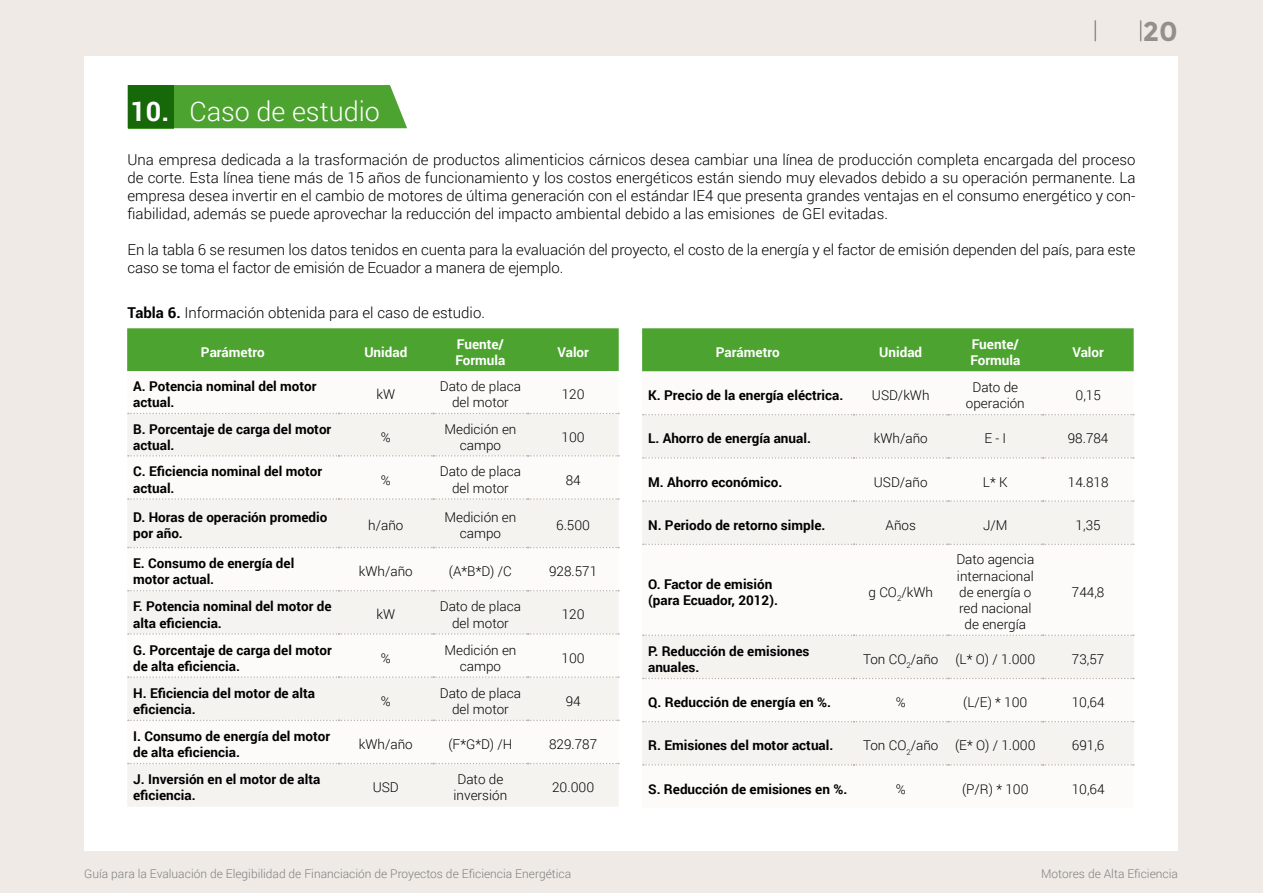
<style>
.page{position:relative;width:1263px;height:893px;background:#efeae6}
.page>*{position:absolute;margin:0;border:0;box-sizing:border-box;transform-origin:0 0}
.t1{font:300 27px "Roboto";color:#fff}
.t2{font:700 27px "Montserrat";color:#968e8a}
.t3{font:300 15px/18px "Roboto";letter-spacing:-.01em;color:#000;text-align:justify}
.t4{font:700 13.5px/16.2px "Roboto";color:#000}
.t5{font:300 13.5px/16.2px "Roboto";color:#000;text-align:center}
.t6{font:700 13.5px/16.2px "Roboto";color:#fff}
.t7{font:300 12px "Roboto";color:#808080}
.s1{font-weight:700}
</style>
<div class="page">
<div style="left:84px;top:56px;width:1094px;height:794px;background:#fff"></div>
<svg style="left:1140px;top:20px;width:1px;height:21px"></svg>
<hr style="left:1094px;top:20px;width:2px;height:21px;background:#968e8a">
<div style="left:127px;top:328px;width:492px;height:43px;background:#4da32f"></div>
<svg style="left:127px;top:413px;width:492px;height:394px;fill:#f5f3f0"></svg>
<svg style="left:128px;top:413px;width:491px;height:1px"></svg>
<svg style="left:128px;top:455px;width:491px;height:2px"></svg>
<svg style="left:128px;top:498px;width:491px;height:2px"></svg>
<svg style="left:128px;top:547px;width:491px;height:1px"></svg>
<svg style="left:128px;top:590px;width:491px;height:1px"></svg>
<svg style="left:128px;top:633px;width:491px;height:2px"></svg>
<svg style="left:128px;top:676px;width:491px;height:2px"></svg>
<svg style="left:128px;top:720px;width:491px;height:1px"></svg>
<svg style="left:128px;top:763px;width:491px;height:1px"></svg>
<div style="left:642px;top:328px;width:492px;height:43px;background:#4da32f"></div>
<svg style="left:642px;top:415px;width:492px;height:350px"></svg>
<svg style="left:643px;top:414px;width:491px;height:1px"></svg>
<svg style="left:643px;top:457px;width:491px;height:2px"></svg>
<svg style="left:643px;top:500px;width:491px;height:2px"></svg>
<svg style="left:643px;top:544px;width:491px;height:1px"></svg>
<svg style="left:643px;top:634px;width:491px;height:2px"></svg>
<svg style="left:643px;top:678px;width:491px;height:1px"></svg>
<svg style="left:643px;top:721px;width:491px;height:1px"></svg>
<svg style="left:643px;top:764px;width:491px;height:2px"></svg>
<svg style="left:128px;top:85px;width:279px;height:43px;background:#499c2f"></svg>
<h1 class="t2" style="left:1143px;top:16px;width:36px">20</h1>
<h1 class="t1" style="left:130px;top:92px;width:251px"><span class="s1">10.</span> Caso de estudio</h1>
<p class="t3" style="left:128px;top:150px;width:1009px">Una empresa dedicada a la trasformación de productos alimenticios cárnicos desea cambiar una línea de producción completa encargada del proceso de corte. Esta línea tiene más de 15 años de funcionamiento y los costos energéticos están siendo muy elevados debido a su operación permanente. La empresa desea invertir en el cambio de motores de última generación con el estándar IE4 que presenta grandes ventajas en el consumo energético y con&shy;fiabilidad, además se puede aprovechar la reducción del impacto ambiental debido a las emisiones de GEI evitadas.</p>
<p class="t3" style="left:128px;top:240px;width:1009px">En la tabla 6 se resumen los datos tenidos en cuenta para la evaluación del proyecto, el costo de la energía y el factor de emisión dependen del país, para este caso se toma el factor de emisión de Ecuador a manera de ejemplo.</p>
<p class="t3" style="left:128px;top:303px;width:359px"><span class="s1">Tabla 6.</span> Información obtenida para el caso de estudio.</p>
<p class="t6" style="left:201px;top:343px;width:65px">Parámetro</p>
<p class="t6" style="left:364px;top:343px;width:44px">Unidad</p>
<p class="t6" style="left:455px;top:335px;width:51px">Fuente/<br>Formula</p>
<p class="t6" style="left:557px;top:343px;width:33px">Valor</p>
<p class="t4" style="left:133px;top:378px;width:185px">A. Potencia nominal del motor actual.</p>
<p class="t5" style="left:376px;top:386px;width:20px">kW</p>
<p class="t5" style="left:440px;top:378px;width:83px">Dato de placa del motor</p>
<p class="t5" style="left:562px;top:386px;width:24px">120</p>
<p class="t4" style="left:133px;top:420px;width:200px">B. Porcentaje de carga del motor actual.</p>
<p class="t5" style="left:381px;top:428px;width:11px">%</p>
<p class="t5" style="left:444px;top:420px;width:74px">Medición en campo</p>
<p class="t5" style="left:562px;top:428px;width:25px">100</p>
<p class="t4" style="left:133px;top:463px;width:190px">C. Eficiencia nominal del motor actual.</p>
<p class="t5" style="left:381px;top:471px;width:11px">%</p>
<p class="t5" style="left:440px;top:463px;width:83px">Dato de placa del motor</p>
<p class="t5" style="left:566px;top:471px;width:16px">84</p>
<p class="t4" style="left:133px;top:509px;width:196px">D. Horas de operación promedio por año.</p>
<p class="t5" style="left:368px;top:517px;width:37px">h/año</p>
<p class="t5" style="left:444px;top:509px;width:74px">Medición en campo</p>
<p class="t5" style="left:556px;top:517px;width:35px">6.500</p>
<p class="t4" style="left:133px;top:555px;width:163px">E. Consumo de energía del motor actual.</p>
<p class="t5" style="left:359px;top:563px;width:55px">kWh/año</p>
<p class="t5" style="left:449px;top:563px;width:64px">(A*B*D) /C</p>
<p class="t5" style="left:549px;top:563px;width:50px">928.571</p>
<p class="t4" style="left:133px;top:598px;width:200px">F. Potencia nominal del motor de alta eficiencia.</p>
<p class="t5" style="left:376px;top:606px;width:20px">kW</p>
<p class="t5" style="left:440px;top:598px;width:83px">Dato de placa del motor</p>
<p class="t5" style="left:562px;top:606px;width:24px">120</p>
<p class="t4" style="left:133px;top:641px;width:200px">G. Porcentaje de carga del motor de alta eficiencia.</p>
<p class="t5" style="left:381px;top:649px;width:11px">%</p>
<p class="t5" style="left:444px;top:641px;width:74px">Medición en campo</p>
<p class="t5" style="left:562px;top:649px;width:25px">100</p>
<p class="t4" style="left:133px;top:684px;width:183px">H. Eficiencia del motor de alta eficiencia.</p>
<p class="t5" style="left:381px;top:692px;width:11px">%</p>
<p class="t5" style="left:440px;top:684px;width:83px">Dato de placa del motor</p>
<p class="t5" style="left:566px;top:692px;width:16px">94</p>
<p class="t4" style="left:133px;top:727px;width:199px">I. Consumo de energía del motor de alta eficiencia.</p>
<p class="t5" style="left:359px;top:736px;width:55px">kWh/año</p>
<p class="t5" style="left:448px;top:736px;width:66px">(F*G*D) /H</p>
<p class="t5" style="left:549px;top:736px;width:50px">829.787</p>
<p class="t4" style="left:133px;top:771px;width:189px">J. Inversión en el motor de alta eficiencia.</p>
<p class="t5" style="left:373px;top:779px;width:28px">USD</p>
<p class="t5" style="left:454px;top:771px;width:55px;text-align:left">Dato de inversión</p>
<p class="t5" style="left:552px;top:779px;width:44px">20.000</p>
<p class="t6" style="left:716px;top:344px;width:65px">Parámetro</p>
<p class="t6" style="left:879px;top:344px;width:44px">Unidad</p>
<p class="t6" style="left:970px;top:335px;width:51px">Fuente/<br>Formula</p>
<p class="t6" style="left:1072px;top:344px;width:33px">Valor</p>
<p class="t4" style="left:648px;top:387px;width:197px">K. Precio de la energía eléctrica.</p>
<p class="t5" style="left:872px;top:387px;width:59px">USD/kWh</p>
<p class="t5" style="left:966px;top:379px;width:60px">Dato de operación</p>
<p class="t5" style="left:1075px;top:387px;width:27px">0,15</p>
<p class="t4" style="left:648px;top:430px;width:164px">L. Ahorro de energía anual.</p>
<p class="t5" style="left:874px;top:430px;width:55px">kWh/año</p>
<p class="t5" style="left:984px;top:430px;width:23px">E - I</p>
<p class="t5" style="left:1068px;top:430px;width:42px">98.784</p>
<p class="t4" style="left:648px;top:473px;width:136px">M. Ahorro económico.</p>
<p class="t5" style="left:874px;top:473px;width:55px">USD/año</p>
<p class="t5" style="left:983px;top:473px;width:26px">L* K</p>
<p class="t5" style="left:1068px;top:473px;width:42px">14.818</p>
<p class="t4" style="left:648px;top:516px;width:179px">N. Periodo de retorno simple.</p>
<p class="t5" style="left:885px;top:516px;width:32px">Años</p>
<p class="t5" style="left:983px;top:516px;width:26px">J/M</p>
<p class="t5" style="left:1076px;top:516px;width:27px">1,35</p>
<p class="t5" style="left:956px;top:551px;width:79px">Dato agencia internacional de energía o red nacional de energía</p>
<p class="t4" style="left:648px;top:575px;width:131px">O. Factor de emisión (para Ecuador, 2012).</p>
<p class="t5" style="left:868px;top:583px;width:66px">g CO<sub>2</sub>/kWh</p>
<p class="t5" style="left:1072px;top:583px;width:34px">744,8</p>
<p class="t4" style="left:648px;top:642px;width:163px">P. Reducción de emisiones anuales.</p>
<p class="t5" style="left:863px;top:651px;width:174px">Ton CO<sub>2</sub>/año (L* O) / 1.000</p>
<p class="t5" style="left:1072px;top:651px;width:34px">73,57</p>
<p class="t4" style="left:648px;top:694px;width:184px">Q. Reducción de energía en %.</p>
<p class="t5" style="left:896px;top:694px;width:11px">%</p>
<p class="t5" style="left:963px;top:694px;width:66px">(L/E) * 100</p>
<p class="t5" style="left:1072px;top:694px;width:34px">10,64</p>
<p class="t4" style="left:648px;top:737px;width:187px">R. Emisiones del motor actual.</p>
<p class="t5" style="left:863px;top:737px;width:174px">Ton CO<sub>2</sub>/año (E* O) / 1.000</p>
<p class="t5" style="left:1072px;top:737px;width:34px">691,6</p>
<p class="t4" style="left:648px;top:780px;width:201px">S. Reducción de emisiones en %.</p>
<p class="t5" style="left:896px;top:780px;width:11px">%</p>
<p class="t5" style="left:962px;top:780px;width:68px">(P/R) * 100</p>
<p class="t5" style="left:1072px;top:780px;width:34px">10,64</p>
<p class="t7" style="left:84px;top:866px;width:488px">Guía para la Evaluación de Elegibilidad de Financiación de Proyectos de Eficiencia Energética</p>
<p class="t7" style="left:1041px;top:866px;width:138px">Motores de Alta Eficiencia</p>
</div>
